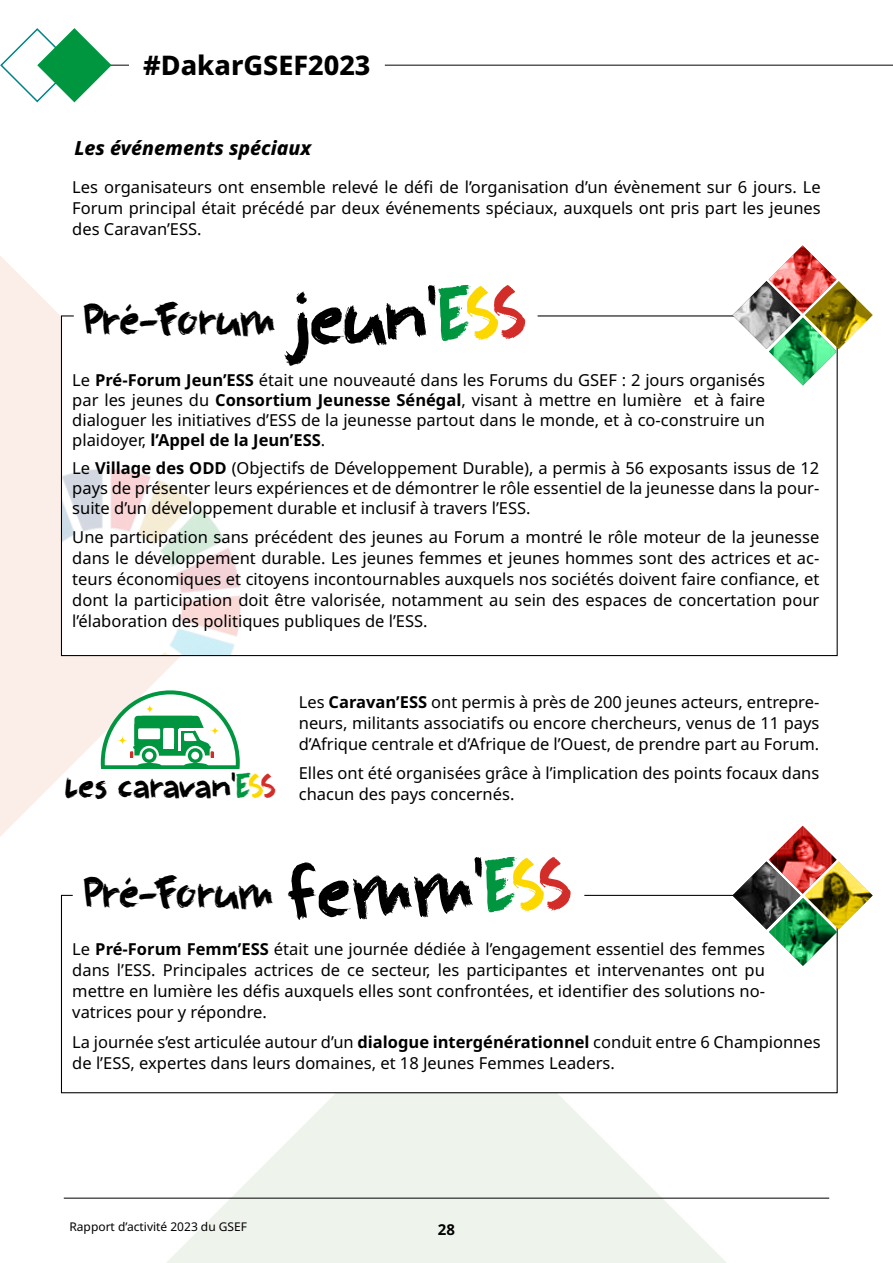
<style>
.page{position:relative;width:893px;height:1263px;background:#fff}
.page>*{position:absolute;margin:0;border:0;box-sizing:border-box;transform-origin:0 0}
.t1{font:76.8px "DK Full Blast";color:#000}
.t2{font:75.9px "DK Full Blast";color:#000}
.t3{font:44.7px "DK Full Blast";letter-spacing:-.04em;color:#000}
.t4{font:44.25px "DK Full Blast";letter-spacing:-.04em;color:#000}
.t5{font:34.95px "DK Full Blast";letter-spacing:-.03em;color:#000}
.t6{font:800 27px "Noto Sans";color:#000}
.t7{font:italic 800 19.5px "Noto Sans";color:#000}
.t8{font:16.5px/21px "Noto Sans";color:#000;text-align:justify}
.t9{font:700 15px "Noto Sans";color:#000}
.t10{font:12px "Noto Sans";color:#000}
.s1{color:#009640}
.s2{color:#fcd800}
.s3{color:#d32d29}
.s4{font-weight:700}
</style>
<div class="page">
<svg style="left:0;top:256px;width:291px;height:581px"></svg>
<svg style="left:60px;top:982px;width:777px;height:281px;fill:#eef4ec"></svg>
<hr style="left:2px;top:64px;width:891px;height:2px;background:#585856">
<svg style="left:0;top:28px;width:113px;height:75px"></svg>
<div style="left:130px;top:45px;width:254px;height:40px;background:#fff"></div>
<hr style="left:100px;top:769px;width:141px;height:2px;background:#fff">
<svg style="left:101px;top:690px;width:139px;height:79px"></svg>
<svg style="left:120px;top:738px;width:4px;height:4px"></svg>
<div style="left:114px;top:732px;width:8px;height:8px;background:#fff;border-radius:50%"></div>
<div style="left:114px;top:740px;width:8px;height:8px;background:#fff;border-radius:50%"></div>
<div style="left:122px;top:732px;width:9px;height:8px;background:#fff;border-radius:50%"></div>
<div style="left:122px;top:740px;width:9px;height:8px;background:#fff;border-radius:50%"></div>
<div style="left:61px;top:316px;width:776px;height:339px;background:#fff"></div>
<img style="left:63px;top:468px;width:178px;height:186px">
<div style="left:74px;top:299px;width:464px;height:31px;background:#fff"></div>
<svg style="left:732px;top:245px;width:141px;height:140px"></svg>
<img style="left:769px;top:317px;width:68px;height:68px">
<div style="left:61px;top:895px;width:776px;height:198px;background:#fff"></div>
<svg style="left:732px;top:826px;width:141px;height:140px"></svg>
<img style="left:769px;top:898px;width:68px;height:68px">
<h3 class="t6" style="left:143px;top:50px;width:229px">#DakarGSEF2023</h3>
<p class="t7" style="left:74px;top:134px;width:238px">Les événements spéciaux</p>
<p class="t8" style="left:72px;top:176px;width:750px">Les organisateurs ont ensemble relevé le défi de l’organisation d’un évènement sur 6 jours. Le Forum principal était précédé par deux événements spéciaux, auxquels ont pris part les jeunes des Caravan’ESS.</p>
<h1 class="t1" style="left:292px;top:274px;width:234px;rotate:-2deg">jeun’<span class="s1">E</span><span class="s2">S</span><span class="s3">S</span></h1>
<p class="t8" style="left:72px;top:371px;width:694px;line-height:19.8px">Le <span class="s4">Pré-Forum Jeun’ESS</span> était une nouveauté dans les Forums du GSEF : 2 jours organisés par les jeunes du <span class="s4">Consortium Jeunesse Sénégal</span>, visant à mettre en lumière et à faire dialoguer les initiatives d’ESS de la jeunesse partout dans le monde, et à co-construire un plaidoyer, <span class="s4">l’Appel de la Jeun’ESS</span>.</p>
<p class="t8" style="left:72px;top:458px;width:749px;line-height:19.8px">Le <span class="s4">Village des ODD</span> (Objectifs de Développement Durable), a permis à 56 exposants issus de 12 pays de présenter leurs expériences et de démontrer le rôle essentiel de la jeunesse dans la pour&shy;suite d’un développement durable et inclusif à travers l’ESS.</p>
<p class="t8" style="left:72px;top:527px;width:749px">Une participation sans précédent des jeunes au Forum a montré le rôle moteur de la jeunesse dans le développement durable. Les jeunes femmes et jeunes hommes sont des actrices et ac&shy;teurs économiques et citoyens incontournables auxquels nos sociétés doivent faire confiance, et dont la participation doit être valorisée, notamment au sein des espaces de concertation pour l’élaboration des politiques publiques de l’ESS.</p>
<h3 class="t3" style="left:83px;top:293px;width:194px">Pré-Forum</h3>
<h3 class="t5" style="left:65px;top:765px;width:213px">les caravan’<span class="s1">E</span><span class="s2">S</span><span class="s3">S</span></h3>
<p class="t8" style="left:299px;top:691px;width:522px">Les <span class="s4">Caravan’ESS</span> ont permis à près de 200 jeunes acteurs, entrepre&shy;neurs, militants associatifs ou encore chercheurs, venus de 11 pays d’Afrique centrale et d’Afrique de l’Ouest, de prendre part au Forum.</p>
<p class="t8" style="left:299px;top:763px;width:522px">Elles ont été organisées grâce à l’implication des points focaux dans chacun des pays concernés.</p>
<h2 class="t2" style="left:284px;top:848px;width:287px;rotate:-2deg">femm’<span class="s1">E</span><span class="s2">S</span><span class="s3">S</span></h2>
<p class="t8" style="left:72px;top:939px;width:694px">Le <span class="s4">Pré-Forum Femm’ESS</span> était une journée dédiée à l’engagement essentiel des femmes dans l’ESS. Principales actrices de ce secteur, les participantes et intervenantes ont pu mettre en lumière les défis auxquels elles sont confrontées, et identifier des solutions no&shy;vatrices pour y répondre.</p>
<p class="t8" style="left:72px;top:1031px;width:750px">La journée s’est articulée autour d’un <span class="s4">dialogue intergénérationnel</span> conduit entre 6 Championnes de l’ESS, expertes dans leurs domaines, et 18 Jeunes Femmes Leaders.</p>
<h3 class="t4" style="left:83px;top:866px;width:192px">Pré-Forum</h3>
<p class="t10" style="left:69px;top:1220px;width:179px">Rapport d’activité 2023 du GSEF</p>
<p class="t9" style="left:438px;top:1220px;width:19px">28</p>
</div>
